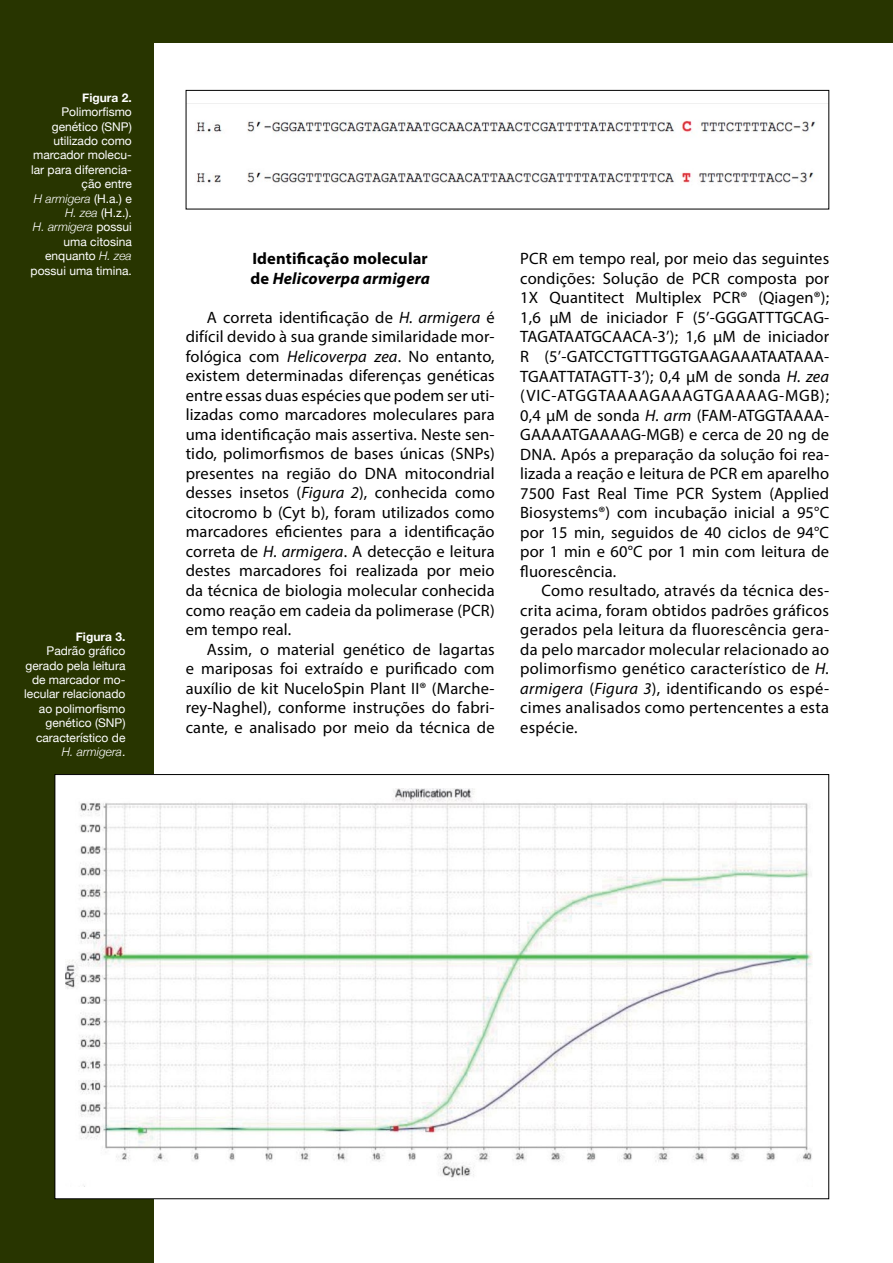
<style>
.page{position:relative;width:893px;height:1263px;background:#fff}
.page>*{position:absolute;margin:0;border:0;box-sizing:border-box;transform-origin:0 0}
.t1{font:16.5px/19.5px "Myriad Pro";letter-spacing:.01em;color:#000;text-align:justify}
.t2{font:700 16.5px/19.5px "Myriad Pro";letter-spacing:.01em;color:#000}
.t3{font:12px/14.4px "Helvetica Neue";color:#fff;text-align:right}
.t4{font:700 12px "Helvetica Neue";color:#fff}
.s1{font-weight:300;font-style:italic}
.s2{font-style:italic}
</style>
<div class="page">
<div style="left:0;top:0;width:153px;height:1263px;background:#283500"></div>
<div style="left:0;top:0;width:893px;height:43px;background:#283500"></div>
<img style="left:188px;top:103px;width:639px;height:80px">
<div style="left:186px;top:90px;width:643px;height:119px;border:1px solid #000"></div>
<div style="left:55px;top:774px;width:774px;height:425px;background:#fff"></div>
<img style="left:65px;top:789px;width:748px;height:389px">
<p class="t4" style="left:82px;top:88px;width:51px">Figura 2.</p>
<p class="t3" style="left:31px;top:105px;width:103px">Polimorfismo genético (SNP) utilizado como marcador molecu&shy;lar para diferencia&shy;ção entre<br><span class="s1">H armigera</span> (H.a.) e<br><span class="s1">H. zea</span> (H.z.).<br><span class="s1">H. armigera</span> possui uma citosina enquanto <span class="s1">H. zea </span>possui uma timina.</p>
<p class="t4" style="left:76px;top:627px;width:51px">Figura 3.</p>
<p class="t3" style="left:24px;top:644px;width:103px">Padrão gráfico gerado pela leitura de marcador mo&shy;lecular relacionado ao polimorfismo genético (SNP) característico de<br><span class="s1">H. armigera</span>.</p>
<p class="t2" style="left:250px;top:249px;width:181px">Identificação molecular de <span class="s2">Helicoverpa armigera</span></p>
<p class="t1" style="left:186px;top:307px;width:311px;text-indent:21px">A correta identificação de <span class="s2">H. armigera</span> é difícil devido à sua grande similaridade mor&shy;fológica com <span class="s2">Helicoverpa zea</span>. No entanto, existem determinadas diferenças genéticas entre essas duas espécies que podem ser uti&shy;lizadas como marcadores moleculares para uma identificação mais assertiva. Neste sen&shy;tido, polimorfismos de bases únicas (SNPs) presentes na região do DNA mitocondrial desses insetos (<span class="s2">Figura 2</span>), conhecida como citocromo b (Cyt b), foram utilizados como marcadores eficientes para a identificação correta de <span class="s2">H. armigera</span>. A detecção e leitura destes marcadores foi realizada por meio da técnica de biologia molecular conhecida como reação em cadeia da polimerase (PCR) em tempo real.</p>
<p class="t1" style="left:186px;top:639px;width:310px;text-indent:21px">Assim, o material genético de lagartas e mariposas foi extraído e purificado com auxílio de kit NuceloSpin Plant II® (Marche&shy;rey-Naghel), conforme instruções do fabri&shy;cante, e analisado por meio da técnica de</p>
<p class="t1" style="left:520px;top:249px;width:311px">PCR em tempo real, por meio das seguintes condições: Solução de PCR composta por 1X Quantitect Multiplex PCR® (Qiagen®); 1,6 µM de iniciador F (5’-GGGATTTGCAG-TAGATAATGCAACA-3’); 1,6 µM de iniciador R (5’-GATCCTGTTTGGTGAAGAAATAATAAA-TGAATTATAGTT-3’); 0,4 µM de sonda <span class="s2">H. zea </span>(VIC-ATGGTAAAAGAAAGTGAAAAG-MGB); 0,4 µM de sonda <span class="s2">H. arm</span> (FAM-ATGGTAAAA-GAAAATGAAAAG-MGB) e cerca de 20 ng de DNA. Após a preparação da solução foi rea&shy;lizada a reação e leitura de PCR em aparelho 7500 Fast Real Time PCR System (Applied Biosystems®) com incubação inicial a 95°C por 15 min, seguidos de 40 ciclos de 94°C por 1 min e 60°C por 1 min com leitura de fluorescência.</p>
<p class="t1" style="left:520px;top:580px;width:311px;text-indent:21px">Como resultado, através da técnica des&shy;crita acima, foram obtidos padrões gráficos gerados pela leitura da fluorescência gera&shy;da pelo marcador molecular relacionado ao polimorfismo genético característico de <span class="s2">H. armigera</span> (<span class="s2">Figura 3</span>), identificando os espé&shy;cimes analisados como pertencentes a esta espécie.</p>
</div>
